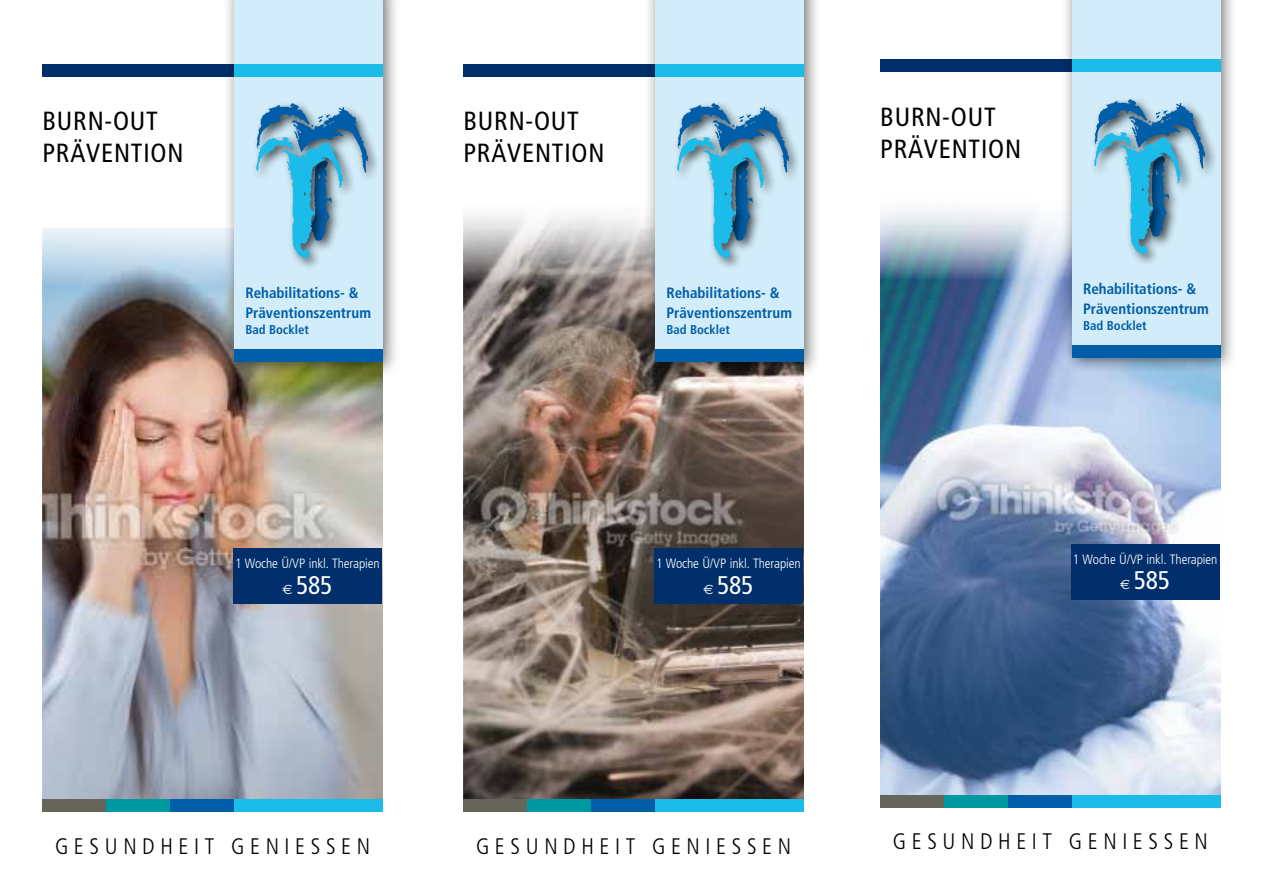
<style>
.page{position:relative;width:1263px;height:893px;background:#fff}
.page>*{position:absolute;margin:0;border:0;box-sizing:border-box;transform-origin:0 0}
.t1{font:condensed 26.25px/31.5px "Frutiger";letter-spacing:.03em;color:#000}
.t2{font:condensed 25.5px "Frutiger";letter-spacing:-.01em;color:#fff}
.t3{font:300 condensed 22.5px "Frutiger";letter-spacing:.25em;color:#000}
.t4{font:700 condensed 15px/19.5px "Frutiger";color:#005ea8}
.t5{font:300 condensed 13.5px "Frutiger";letter-spacing:-.01em;color:#fff}
.t6{font:700 condensed 12.75px "Frutiger";color:#005ea8}
.s1{font-family:"Euro Sans";font-stretch:normal;font-size:13.5px}
</style>
<div class="page">
<img style="left:880px;top:210px;width:340px;height:585px">
<div style="left:880px;top:60px;width:191px;height:12px;background:#002f6b"></div>
<div style="left:1060px;top:0;width:177px;height:374px;background:#000;opacity:.55"></div>
<div style="left:1071px;top:0;width:149px;height:357px;background:#d2ecf9"></div>
<div style="left:1071px;top:60px;width:149px;height:12px;background:#1bbbea"></div>
<div style="left:1071px;top:345px;width:149px;height:12px;background:#005ea8"></div>
<div style="left:1071px;top:795px;width:149px;height:13px;background:#1bbbea"></div>
<div style="left:944px;top:795px;width:64px;height:13px;background:#0098a1"></div>
<div style="left:1008px;top:795px;width:63px;height:13px;background:#005ea8"></div>
<div style="left:880px;top:795px;width:64px;height:13px;background:#666559"></div>
<img style="left:1097px;top:99px;width:107px;height:23px">
<div style="left:1089px;top:127px;width:104px;height:138px;background:#000;opacity:.7"></div>
<img style="left:1089px;top:122px;width:126px;height:135px">
<div style="left:1071px;top:544px;width:148px;height:56px;background:#002f6b"></div>
<img style="left:463px;top:215px;width:341px;height:584px">
<img style="left:43px;top:228px;width:340px;height:571px">
<div style="left:463px;top:64px;width:192px;height:13px;background:#002f6b"></div>
<div style="left:43px;top:64px;width:191px;height:13px;background:#002f6b"></div>
<div style="left:643px;top:0;width:177px;height:378px;background:#000;opacity:.55"></div>
<div style="left:655px;top:0;width:149px;height:362px;background:#d2ecf9"></div>
<div style="left:222px;top:0;width:177px;height:378px;background:#000;opacity:.55"></div>
<div style="left:234px;top:0;width:149px;height:362px;background:#d2ecf9"></div>
<div style="left:655px;top:64px;width:149px;height:13px;background:#1bbbea"></div>
<div style="left:234px;top:64px;width:149px;height:13px;background:#1bbbea"></div>
<div style="left:655px;top:349px;width:149px;height:13px;background:#005ea8"></div>
<div style="left:234px;top:349px;width:149px;height:13px;background:#005ea8"></div>
<div style="left:655px;top:799px;width:149px;height:13px;background:#1bbbea"></div>
<div style="left:527px;top:799px;width:64px;height:13px;background:#0098a1"></div>
<div style="left:591px;top:799px;width:64px;height:13px;background:#005ea8"></div>
<div style="left:463px;top:799px;width:64px;height:13px;background:#666559"></div>
<div style="left:234px;top:799px;width:149px;height:13px;background:#1bbbea"></div>
<div style="left:106px;top:799px;width:64px;height:13px;background:#0098a1"></div>
<div style="left:170px;top:799px;width:64px;height:13px;background:#005ea8"></div>
<div style="left:43px;top:799px;width:63px;height:13px;background:#666559"></div>
<img style="left:680px;top:103px;width:107px;height:24px">
<div style="left:672px;top:132px;width:104px;height:138px;background:#000;opacity:.7"></div>
<img style="left:672px;top:127px;width:126px;height:134px">
<img style="left:259px;top:103px;width:107px;height:24px">
<div style="left:251px;top:132px;width:104px;height:138px;background:#000;opacity:.7"></div>
<img style="left:251px;top:127px;width:126px;height:134px">
<div style="left:654px;top:548px;width:149px;height:56px;background:#002f6b"></div>
<div style="left:233px;top:548px;width:149px;height:56px;background:#002f6b"></div>
<h1 class="t1" style="left:43px;top:106px;width:142px">BURN-OUT<br>PRÄVENTION</h1>
<p class="t4" style="left:245px;top:283px;width:127px">Rehabilitations- &amp;<br>Präventionszentrum</p>
<p class="t6" style="left:245px;top:322px;width:65px">Bad Bocklet</p>
<h1 class="t1" style="left:463px;top:106px;width:142px">BURN-OUT<br>PRÄVENTION</h1>
<p class="t4" style="left:666px;top:283px;width:127px">Rehabilitations- &amp;<br>Präventionszentrum</p>
<p class="t6" style="left:666px;top:322px;width:65px">Bad Bocklet</p>
<h1 class="t1" style="left:880px;top:101px;width:142px">BURN-OUT<br>PRÄVENTION</h1>
<p class="t4" style="left:1083px;top:279px;width:127px">Rehabilitations- &amp;<br>Präventionszentrum</p>
<p class="t6" style="left:1083px;top:318px;width:65px">Bad Bocklet</p>
<p class="t5" style="left:235px;top:556px;width:146px">1 WOCHE Ü/VP INKL. THERAPIEN</p>
<h2 class="t2" style="left:282px;top:570px;width:51px"><span class="s1">E</span> 585</h2>
<p class="t5" style="left:656px;top:556px;width:146px">1 WOCHE Ü/VP INKL. THERAPIEN</p>
<h2 class="t2" style="left:703px;top:570px;width:51px"><span class="s1">E</span> 585</h2>
<p class="t5" style="left:1073px;top:551px;width:146px">1 WOCHE Ü/VP INKL. THERAPIEN</p>
<h2 class="t2" style="left:1120px;top:566px;width:51px"><span class="s1">E</span> 585</h2>
<h3 class="t3" style="left:55px;top:833px;width:136px">GES UND HEIT</h3>
<h3 class="t3" style="left:231px;top:833px;width:16px">GENIE</h3>
<h3 class="t3" style="left:311px;top:833px;width:45px">SSEN</h3>
<h3 class="t3" style="left:476px;top:833px;width:136px">GES UND HEIT</h3>
<h3 class="t3" style="left:652px;top:833px;width:16px">GENIE</h3>
<h3 class="t3" style="left:732px;top:833px;width:45px">SSEN</h3>
<h3 class="t3" style="left:893px;top:829px;width:136px">GES UND HEIT</h3>
<h3 class="t3" style="left:1069px;top:829px;width:16px">GENIE</h3>
<h3 class="t3" style="left:1148px;top:829px;width:45px">SSEN</h3>
</div>
